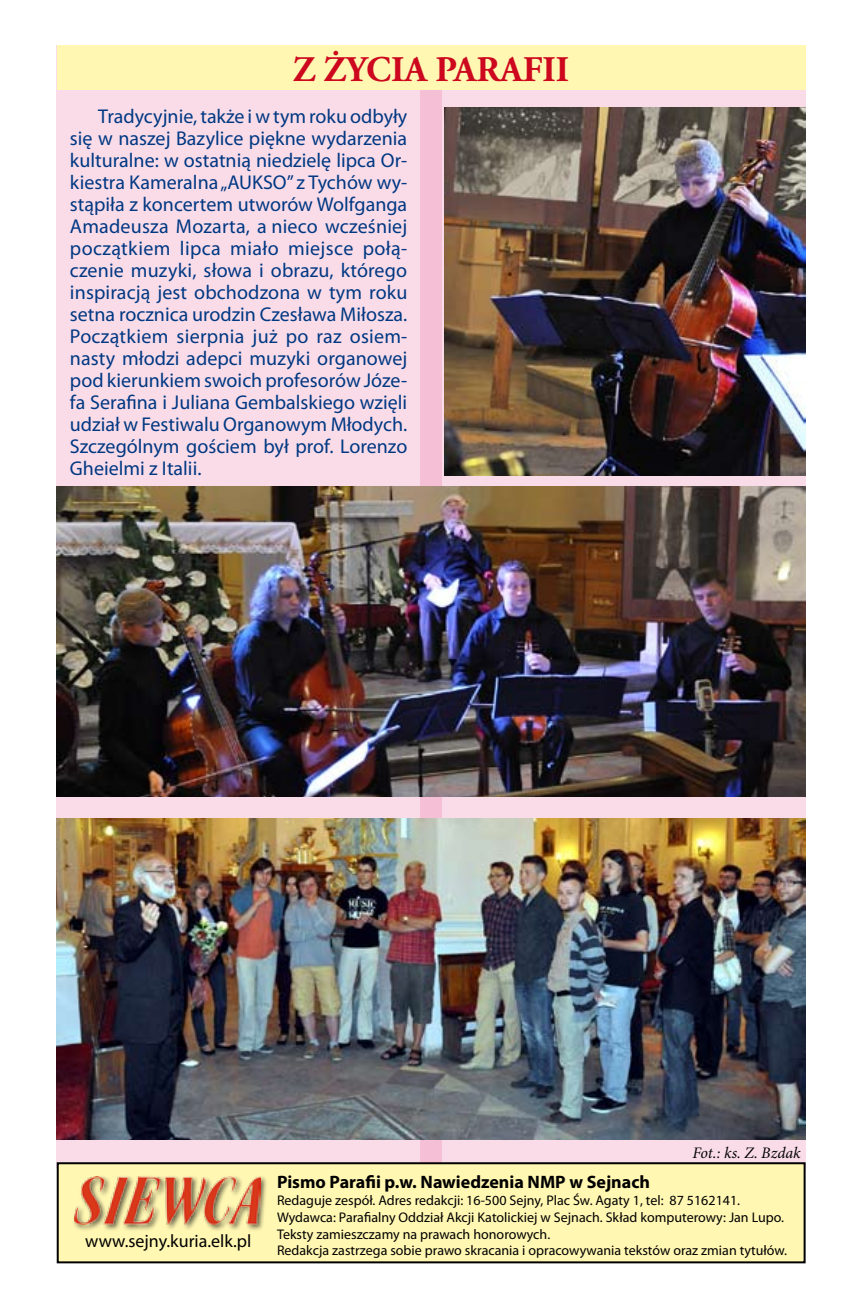
<style>
.page{position:relative;width:851px;height:1304px;background:#fff}
.page>*{position:absolute;margin:0;border:0;box-sizing:border-box;transform-origin:0 0}
.t1{font:700 36px "Adobe Garamond Pro";color:#cc071e}
.t2{font:20px/22px "Myriad Pro";color:#003882;text-align:justify}
.t3{font:700 18px "Myriad Pro";color:#000}
.t4{font:18px "Myriad Pro";color:#000}
.t5{font:italic 16px "Minion Pro";letter-spacing:-.005em;color:#000}
.t6{font:14px/16.8px "Myriad Pro";color:#000}
</style>
<div class="page">
<div style="left:388px;top:79px;width:84px;height:1123px;background:#f5bfd6"></div>
<div style="left:442px;top:45px;width:363px;height:1125px;background:#fadce9"></div>
<div style="left:57px;top:45px;width:363px;height:1123px;background:#fadce9"></div>
<div style="left:57px;top:45px;width:748px;height:45px;background:#fff7b2"></div>
<div style="left:58px;top:1163px;width:746px;height:99px;background:#fff7b2"></div>
<div style="left:57px;top:1162px;width:748px;height:101px;border:2px solid #000"></div>
<div style="left:72px;top:1173px;width:196px;height:59px;background:#000;opacity:.6"></div>
<img style="left:75px;top:1176px;width:185px;height:49px">
<img style="left:444px;top:108px;width:361px;height:367px">
<img style="left:57px;top:819px;width:748px;height:321px">
<img style="left:57px;top:487px;width:748px;height:309px">
<h1 class="t1" style="left:293px;top:48px;width:277px">Z ŻYCIA PARAFII</h1>
<p class="t2" style="left:70px;top:105px;width:339px;text-indent:28px">Tradycyjnie, także i w tym roku odbyły się w naszej Bazylice piękne wydarzenia kulturalne: w ostatnią niedzielę lipca Or&shy;kiestra Kameralna „AUKSO” z Tychów wy&shy;stąpiła z koncertem utworów Wolfganga Amadeusza Mozarta, a nieco wcześniej początkiem lipca miało miejsce połą&shy;czenie muzyki, słowa i obrazu, którego inspiracją jest obchodzona w tym roku setna rocznica urodzin Czesława Miłosza.<br>Początkiem sierpnia już po raz osiem&shy;nasty młodzi adepci muzyki organowej pod kierunkiem swoich profesorów Józe&shy;fa Serafina i Juliana Gembalskiego wzięli udział w Festiwalu Organowym Młodych.<br>Szczególnym gościem był prof. Lorenzo Gheielmi z Italii.</p>
<p class="t5" style="left:692px;top:1143px;width:110px">Fot.: ks. Z. Bzdak</p>
<p class="t4" style="left:85px;top:1229px;width:168px">www.sejny.kuria.elk.pl</p>
<p class="t3" style="left:277px;top:1170px;width:374px">Pismo Parafii p.w. Nawiedzenia NMP w Sejnach</p>
<p class="t6" style="left:277px;top:1192px;width:511px">Redaguje zespół. Adres redakcji: 16-500 Sejny, Plac Św. Agaty 1, tel: 87 5162141.<br>Wydawca: Parafialny Oddział Akcji Katolickiej w Sejnach. Skład komputerowy: Jan Lupo.<br>Teksty zamieszczamy na prawach honorowych.<br>Redakcja zastrzega sobie prawo skracania i opracowywania tekstów oraz zmian tytułów.</p>
</div>
